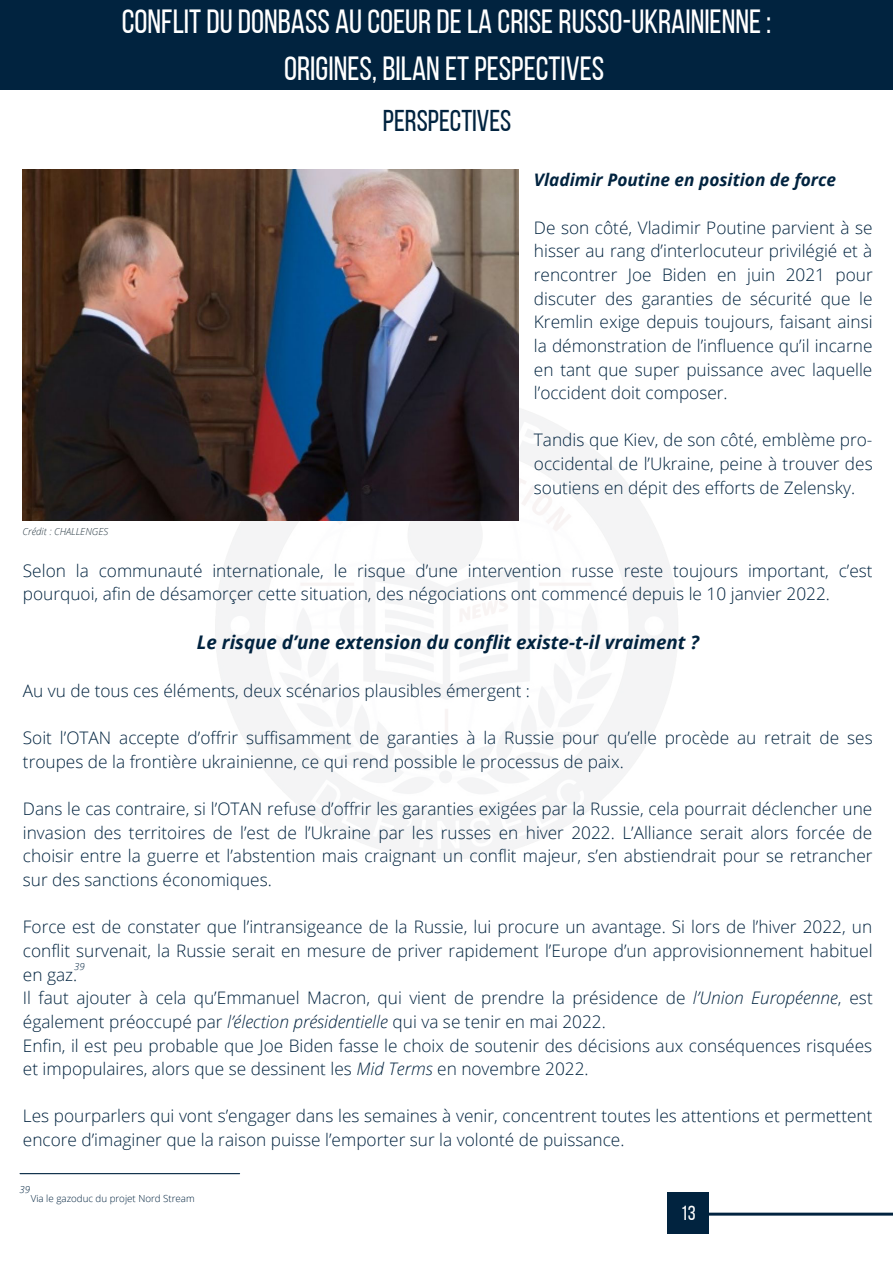
<style>
.page{position:relative;width:893px;height:1263px;background:#fff}
.page>*{position:absolute;margin:0;border:0;box-sizing:border-box;transform-origin:0 0}
.t1{font:33.45px "Bebas Neue";color:#fff}
.t2{font:30px "Bebas Neue";color:#01233f}
.t3{font:20.33px "Bebas Neue";color:#fff}
.t4{font:italic 700 18.75px "Open Sans";color:#01233f}
.t5{font:300 17.25px/23.6px "Open Sans";color:#01233f}
.t6{font:italic 700 17.25px "Open Sans";color:#01233f}
.t7{font:300 9.75px "Open Sans";color:#01233f}
.t8{font:italic 300 9.75px "Open Sans";color:#283943}
.t9{font:italic 300 9.75px "Open Sans";color:#01233f}
.s1{font-style:italic}
</style>
<div class="page">
<div style="left:0;top:0;width:893px;height:89px;background:#01233f"></div>
<svg style="left:709px;top:1212px;width:184px;height:4px"></svg>
<div style="left:667px;top:1192px;width:42px;height:42px;background:#01233f"></div>
<hr style="left:20px;top:1173px;width:220px;height:1px;background:#01233f">
<img style="left:23px;top:170px;width:496px;height:351px">
<p class="t1" style="left:122px;top:8px;width:651px">CONFLITDUDONBASS AUCOEURDELA CRISERUSSO-UKRAINIENNE:</p>
<p class="t1" style="left:284px;top:55px;width:322px">ORIGINES, BILAN ETPESPECTIVES</p>
<p class="t8" style="left:23px;top:524px;width:87px">Crédit : CHALLENGES</p>
<p class="t2" style="left:383px;top:108px;width:130px">PERSPECTIVES</p>
<p class="t6" style="left:534px;top:168px;width:304px">Vladimir Poutine en position de force</p>
<p class="t5" style="left:534px;top:215px;width:340px;text-align:justify">De son côté, Vladimir Poutine parvient à se hisser au rang d’interlocuteur privilégié et à rencontrer Joe Biden en juin 2021 pour discuter des garanties de sécurité que le Kremlin exige depuis toujours, faisant ainsi la démonstration de l’influence qu’il incarne en tant que super puissance avec laquelle l’occident doit composer.</p>
<p class="t5" style="left:534px;top:428px;width:340px;text-align:justify">Tandis que Kiev, de son côté, emblème pro&shy;occidental de l’Ukraine, peine à trouver des soutiens en dépit des efforts de Zelensky.</p>
<p class="t5" style="left:23px;top:558px;width:851px">Selon la communauté internationale, le risque d’une intervention russe reste toujours important, c’est pourquoi, afin de désamorçer cette situation, des négociations ont commencé depuis le 10 janvier 2022.</p>
<p class="t4" style="left:197px;top:629px;width:504px">Le risque d’une extension du conflit existe-t-il vraiment ?</p>
<p class="t5" style="left:23px;top:678px;width:508px">Au vu de tous ces éléments, deux scénarios plausibles émergent :</p>
<p class="t5" style="left:23px;top:726px;width:851px">Soit l’OTAN accepte d’offrir suffisamment de garanties à la Russie pour qu’elle procède au retrait de ses troupes de la frontière ukrainienne, ce qui rend possible le processus de paix.</p>
<p class="t5" style="left:23px;top:797px;width:851px;text-align:justify">Dans le cas contraire, si l’OTAN refuse d’offrir les garanties exigées par la Russie, cela pourrait déclencher une invasion des territoires de l’est de l’Ukraine par les russes en hiver 2022. L’Alliance serait alors forcée de choisir entre la guerre et l’abstention mais craignant un conflit majeur, s’en abstiendrait pour se retrancher sur des sanctions économiques.</p>
<p class="t5" style="left:23px;top:915px;width:851px;text-align:justify">Force est de constater que l’intransigeance de la Russie, lui procure un avantage. Si lors de l’hiver 2022, un conflit survenait, la Russie serait en mesure de priver rapidement l’Europe d’un approvisionnement habituel en gaz.</p>
<p class="t5" style="left:23px;top:986px;width:851px">Il faut ajouter à cela qu’Emmanuel Macron, qui vient de prendre la présidence de <span class="s1">l’Union Européenne</span>, est également préoccupé par <span class="s1">l’élection présidentielle</span> qui va se tenir en mai 2022.</p>
<p class="t5" style="left:23px;top:1033px;width:851px">Enfin, il est peu probable que Joe Biden fasse le choix de soutenir des décisions aux conséquences risquées et impopulaires, alors que se dessinent les <span class="s1">Mid Terms</span> en novembre 2022.</p>
<p class="t5" style="left:23px;top:1104px;width:851px">Les pourparlers qui vont s’engager dans les semaines à venir, concentrent toutes les attentions et permettent encore d’imaginer que la raison puisse l’emporter sur la volonté de puissance.</p>
<p class="t9" style="left:74px;top:959px;width:12px">39</p>
<p class="t9" style="left:19px;top:1182px;width:12px">39</p>
<p class="t7" style="left:31px;top:1191px;width:165px">Via le gazoduc du projet Nord Stream</p>
<p class="t3" style="left:681px;top:1204px;width:16px">13</p>
</div>
